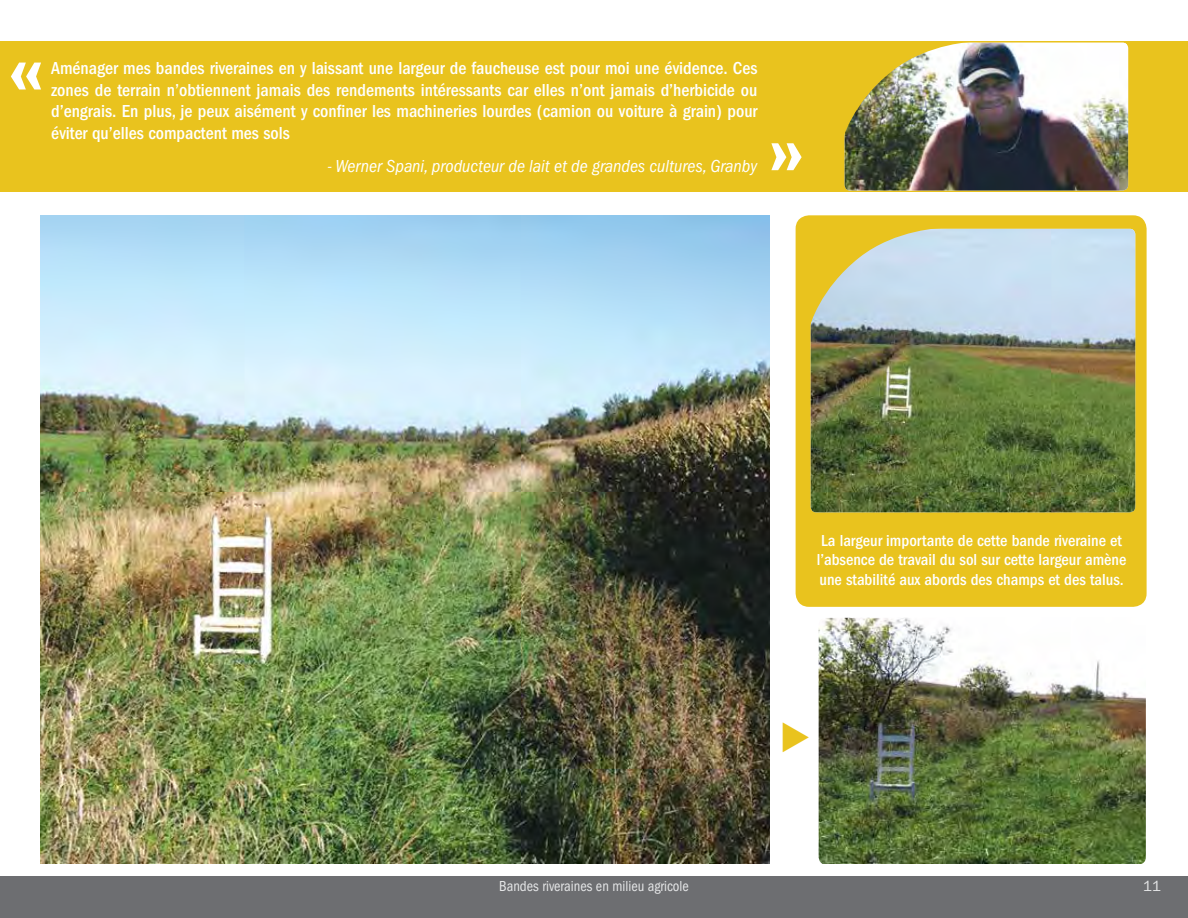
<style>
.page{position:relative;width:1188px;height:918px;background:#fff}
.page>*{position:absolute;margin:0;border:0;box-sizing:border-box;transform-origin:0 0}
.t1{font:95.25px "ITC Franklin Gothic Std Hvy";color:#fff}
.t2{font:500 condensed 18px/21.6px "ITC Franklin Gothic Std";color:#fff;text-align:justify}
.t3{font:italic condensed 18px "ITC Franklin Gothic Std";color:#fff}
.t4{font:500 condensed 16.5px/19.8px "ITC Franklin Gothic Std";color:#fff}
.t5{font:condensed 15px "ITC Franklin Gothic Std";color:#e6e7e8;scale:.96 1}
.t6{font:15px "ITC Franklin Gothic Std";color:#e6e7e8}
</style>
<div class="page">
<div style="left:0;top:876px;width:1188px;height:42px;background:#6d6e71"></div>
<div style="left:0;top:42px;width:1188px;height:150px;background:#e9c31e"></div>
<img style="left:819px;top:618px;width:327px;height:246px">
<img style="left:845px;top:43px;width:283px;height:148px">
<img style="left:844px;top:42px;width:131px;height:98px">
<img style="left:40px;top:216px;width:730px;height:647px">
<div style="left:796px;top:215px;width:351px;height:392px;background:#e9c31e;border-radius:14px"></div>
<img style="left:811px;top:229px;width:324px;height:283px">
<svg style="left:810px;top:228px;width:133px;height:98px"></svg>
<h1 class="t1" style="left:6px;top:12px;width:41px">«</h1>
<p class="t2" style="left:51px;top:57px;width:708px">Aménager mes bandes riveraines en y laissant une largeur de faucheuse est pour moi une évidence. Ces zones de terrain n’obtiennent jamais des rendements intéressants car elles n’ont jamais d’herbicide ou d’engrais. En plus, je peux aisément y confiner les machineries lourdes (camion ou voiture à grain) pour éviter qu’elles compactent mes sols</p>
<p class="t3" style="left:327px;top:156px;width:432px">- Werner Spani, producteur de lait et de grandes cultures, Granby</p>
<h1 class="t1" style="left:767px;top:93px;width:41px">»</h1>
<p class="t4" style="left:817px;top:530px;width:311px">La largeur importante de cette bande riveraine et l’absence de travail du sol sur cette largeur amène une stabilité aux abords des champs et des talus.</p>
<p class="t5" style="left:499px;top:877px;width:199px">Bandes riveraines en milieu agricole</p>
<p class="t6" style="left:1143px;top:877px;width:19px">11</p>
</div>
